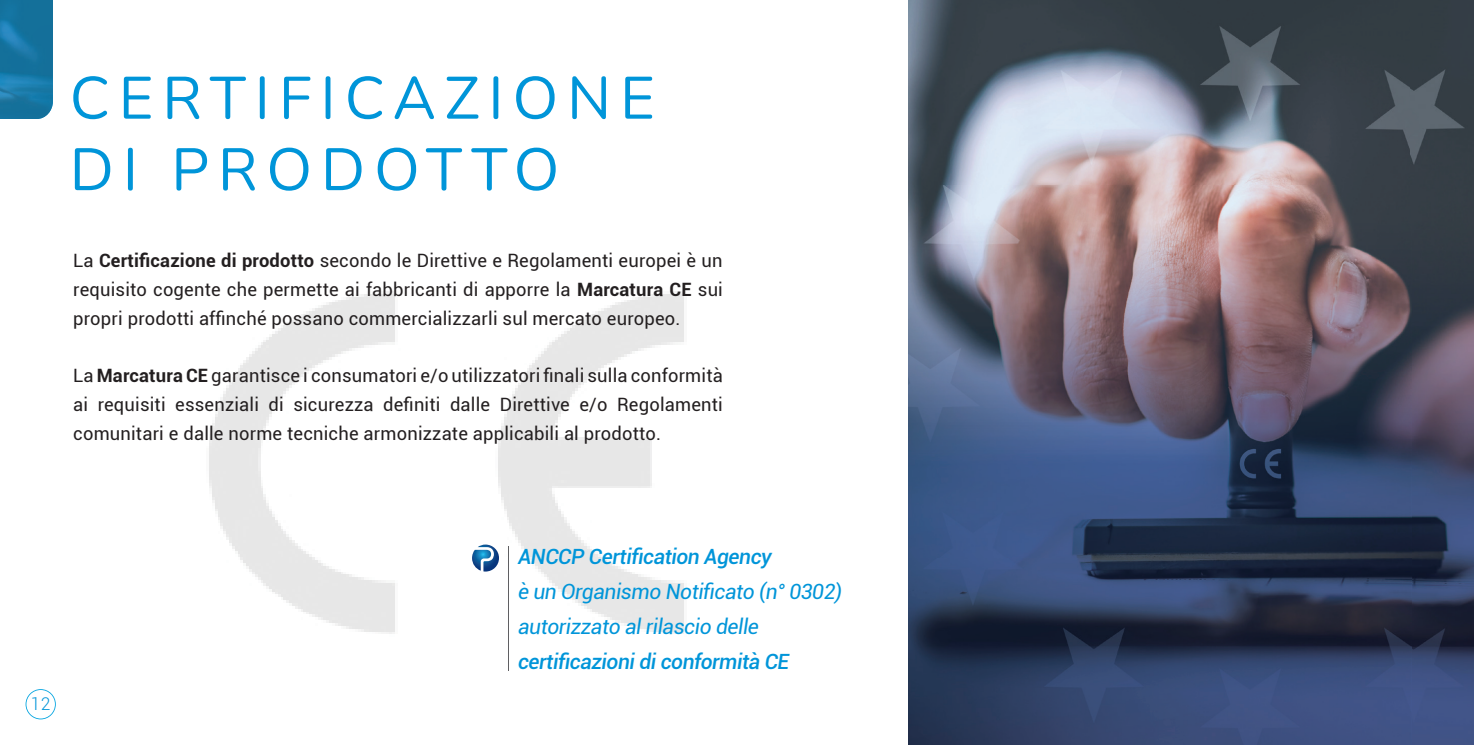
<style>
.page{position:relative;width:1474px;height:745px;background:#fff}
.page>*{position:absolute;margin:0;border:0;box-sizing:border-box;transform-origin:0 0}
.t1{font:59.5px/71.4px "Nunito";letter-spacing:.15em;color:#0095d9}
.t2{font:italic 21px/35px "Roboto";letter-spacing:-.02em;color:#0095d9}
.t3{font:italic 500 21px "Roboto";letter-spacing:-.02em;color:#0095d9}
.t4{font:18.38px/28.9px "Roboto";letter-spacing:.01em;color:#231f20;text-align:justify}
.t5{font:300 17.5px "Roboto";color:#0095d9}
.s1{font-weight:700}
</style>
<div class="page">
<img style="left:209px;top:291px;width:475px;height:380px">
<svg style="left:26px;top:689px;width:30px;height:30px"></svg>
<img style="left:908px;top:0;width:565px;height:744px">
<img style="left:0;top:0;width:53px;height:119px">
<svg style="left:471px;top:543px;width:29px;height:29px"></svg>
<svg style="left:472px;top:544px;width:27px;height:27px"></svg>
<img style="left:508px;top:546px;width:1px;height:123px">
<h1 class="t1" style="left:70px;top:60px;width:586px">CERTIFICAZIONE<br>DI PRODOTTO</h1>
<p class="t4" style="left:73px;top:245px;width:651px">La <span class="s1">Certificazione di prodotto</span> secondo le Direttive e Regolamenti europei è un requisito cogente che permette ai fabbricanti di apporre la <span class="s1">Marcatura CE</span> sui propri prodotti affinché possano commercializzarli sul mercato europeo.</p>
<p class="t4" style="left:73px;top:360px;width:651px">La <span class="s1">Marcatura CE</span> garantisce i consumatori e/o utilizzatori finali sulla conformità ai requisiti essenziali di sicurezza definiti dalle Direttive e/o Regolamenti comunitari e dalle norme tecniche armonizzate applicabili al prodotto.</p>
<p class="t5" style="left:31px;top:691px;width:21px">12</p>
<p class="t3" style="left:518px;top:541px;width:255px">ANCCP Certification Agency</p>
<p class="t2" style="left:518px;top:572px;width:325px">è un Organismo Notificato (n° 0302) autorizzato al rilascio delle</p>
<p class="t3" style="left:518px;top:646px;width:273px">certificazioni di conformità CE</p>
</div>
